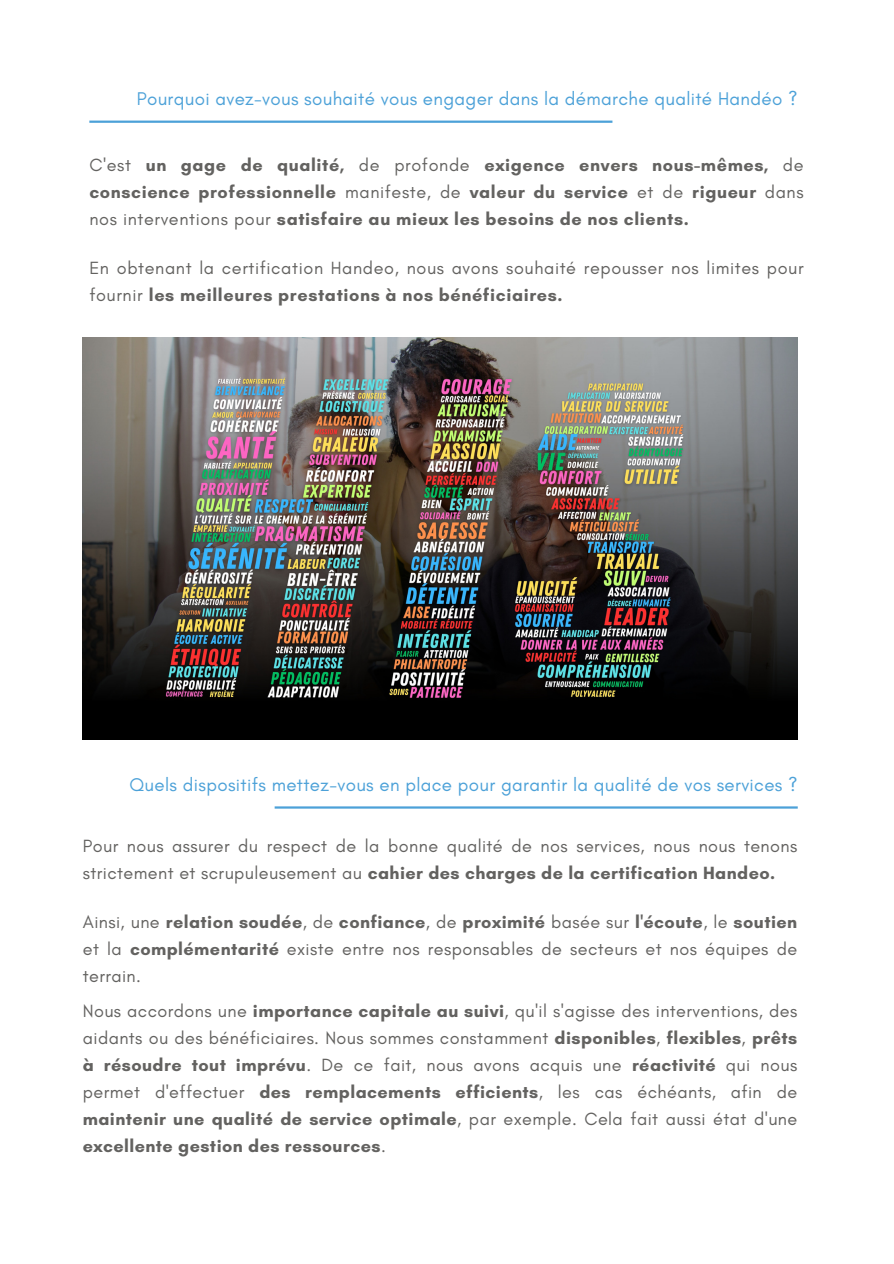
<style>
.page{position:relative;width:894px;height:1264px;background:#fff}
.page>*{position:absolute;margin:0;border:0;box-sizing:border-box;transform-origin:0 0}
.t1{font:18.75px "Glacial Indifference";letter-spacing:.02em;color:#4ca1d8}
.t2{font:18px/27px "Glacial Indifference";letter-spacing:.025em;color:#636260}
.t3{font:700 18px/27px "Glacial Indifference";letter-spacing:.035em;color:#636260;text-align:justify}
.s1{font-weight:400}
.s2{font-weight:700}
</style>
<div class="page">
<hr style="left:89px;top:121px;width:523px;height:2px;background:#4ca1d8">
<hr style="left:274px;top:806px;width:523px;height:2px;background:#4ca1d8">
<img style="left:83px;top:337px;width:714px;height:402px">
<p class="t1" style="left:137px;top:88px;width:662px">Pourquoi avez-vous souhaité vous engager dans la démarche qualité Handéo ?</p>
<p class="t3" style="left:89px;top:151px;width:715px"><span class="s1">C'est</span> un gage de qualité, <span class="s1">de profonde</span> exigence envers nous-mêmes, <span class="s1">de </span>conscience professionnelle <span class="s1">manifeste, de</span> valeur du service <span class="s1">et de</span> rigueur <span class="s1">dans nos interventions pour</span> satisfaire au mieux les besoins de nos clients.</p>
<p class="t2" style="left:89px;top:254px;width:715px">En obtenant la certification Handeo, nous avons souhaité repousser nos limites pour fournir <span class="s2">les meilleures prestations à nos bénéficiaires.</span></p>
<p class="t1" style="left:129px;top:773px;width:669px">Quels dispositifs mettez-vous en place pour garantir la qualité de vos services ?</p>
<p class="t2" style="left:83px;top:832px;width:715px">Pour nous assurer du respect de la bonne qualité de nos services, nous nous tenons strictement et scrupuleusement au <span class="s2">cahier des charges de la certification Handeo.</span></p>
<p class="t2" style="left:83px;top:907px;width:715px;text-align:justify">Ainsi, une <span class="s2">relation soudée</span>, de <span class="s2">confiance</span>, de <span class="s2">proximité</span> basée sur <span class="s2">l'écoute</span>, le <span class="s2">soutien </span>et la <span class="s2">complémentarité</span> existe entre nos responsables de secteurs et nos équipes de terrain.</p>
<p class="t2" style="left:83px;top:997px;width:715px;text-align:justify">Nous accordons une <span class="s2">importance capitale au suivi</span>, qu'il s'agisse des interventions, des aidants ou des bénéficiaires. Nous sommes constamment <span class="s2">disponibles</span>, <span class="s2">flexibles</span>, <span class="s2">prêts à résoudre tout imprévu</span>. De ce fait, nous avons acquis une <span class="s2">réactivité</span> qui nous permet d'effectuer <span class="s2">des remplacements efficients</span>, les cas échéants, afin de <span class="s2">maintenir une qualité de service optimale</span>, par exemple. Cela fait aussi état d'une <span class="s2">excellente gestion des ressources</span>.</p>
</div>
